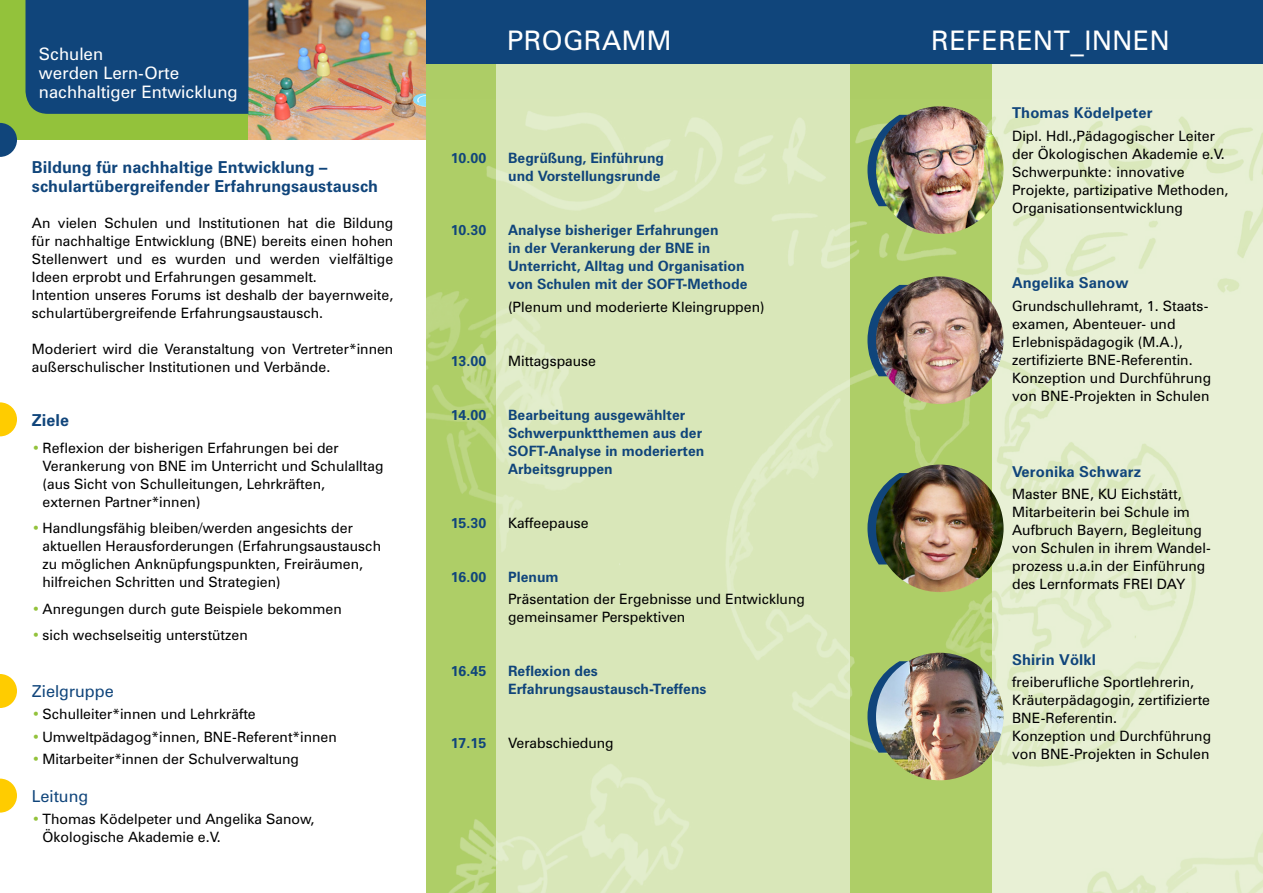
<style>
.page{position:relative;width:1263px;height:893px;background:#fff}
.page>*{position:absolute;margin:0;border:0;box-sizing:border-box;transform-origin:0 0}
.t1{font:27px "Zurich BT";letter-spacing:.02em;color:#fff}
.t2{font:17.25px/19px "Zurich BT";color:#fff}
.t3{font:700 16.5px/19.5px "Zurich BT";color:#10457b}
.t4{font:16.5px "Zurich BT";color:#10457b}
.t5{font:700 15px "Zurich BT";letter-spacing:.01em;color:#10457b}
.t6{font:14.25px/18px "Zurich BT";letter-spacing:.005em;color:#000}
.t7{font:700 14.25px/18px "Zurich BT";color:#10457b}
.s1{color:#93c23b}
</style>
<div class="page">
<div style="left:991px;top:0;width:272px;height:893px;background:#e7f0d4"></div>
<img style="left:991px;top:100px;width:272px;height:793px">
<div style="left:425px;top:0;width:425px;height:893px;background:#d8e7b9"></div>
<div style="left:850px;top:0;width:141px;height:893px;background:#adcd66"></div>
<div style="left:425px;top:0;width:70px;height:893px;background:#adcd66"></div>
<img style="left:425px;top:100px;width:70px;height:793px">
<div style="left:425px;top:0;width:838px;height:64px;background:#10457b"></div>
<div style="left:0;top:0;width:425px;height:893px;background:#93c23b"></div>
<img style="left:248px;top:0;width:177px;height:140px">
<div style="left:0;top:140px;width:425px;height:753px;background:#fff"></div>
<svg style="left:0;top:674px;width:17px;height:34px"></svg>
<svg style="left:0;top:123px;width:17px;height:34px"></svg>
<div style="left:26px;top:0;width:222px;height:114px;background:#10457b"></div>
<svg style="left:0;top:779px;width:17px;height:34px"></svg>
<svg style="left:0;top:402px;width:17px;height:34px"></svg>
<svg style="left:867px;top:473px;width:128px;height:91px"></svg>
<svg style="left:867px;top:285px;width:128px;height:91px"></svg>
<svg style="left:867px;top:115px;width:128px;height:91px"></svg>
<img style="left:876px;top:276px;width:127px;height:128px;border-radius:64px">
<img style="left:876px;top:106px;width:127px;height:128px;border-radius:64px">
<img style="left:876px;top:465px;width:127px;height:127px;border-radius:64px">
<svg style="left:867px;top:661px;width:128px;height:92px"></svg>
<img style="left:876px;top:653px;width:127px;height:127px;border-radius:64px">
<p class="t2" style="left:39px;top:44px;width:200px">Schulen<br>werden Lern-Orte nachhaltiger Entwicklung</p>
<p class="t3" style="left:32px;top:157px;width:348px">Bildung für nachhaltige Entwicklung – schulartübergreifender Erfahrungsaustausch</p>
<p class="t6" style="left:32px;top:214px;width:363px">An vielen Schulen und Institutionen hat die Bildung für nachhaltige Entwicklung (BNE) bereits einen hohen Stellenwert und es wurden und werden vielfältige Ideen erprobt und Erfahrungen gesammelt.<br>Intention unseres Forums ist deshalb der bayernweite, schulartübergreifende Erfahrungsaustausch.</p>
<p class="t6" style="left:32px;top:340px;width:363px">Moderiert wird die Veranstaltung von Vertreter*innen außerschulischer Institutionen und Verbände.</p>
<p class="t3" style="left:32px;top:410px;width:39px">Ziele</p>
<p class="t6" style="left:43px;top:439px;width:342px;text-indent:-11px"><span class="s1">•</span>Reflexion der bisherigen Erfahrungen bei der Verankerung von BNE im Unterricht und Schulalltag (aus Sicht von Schulleitungen, Lehrkräften, externen Partner*innen)</p>
<p class="t6" style="left:43px;top:519px;width:340px;text-indent:-11px"><span class="s1">•</span> Handlungsfähig bleiben/werden angesichts der aktuellen Herausforderungen (Erfahrungsaustausch zu möglichen Anknüpfungspunkten, Freiräumen, hilfreichen Schritten und Strategien)</p>
<p class="t6" style="left:32px;top:600px;width:311px"><span class="s1">•</span> Anregungen durch gute Beispiele bekommen</p>
<p class="t6" style="left:32px;top:626px;width:217px"><span class="s1">•</span> sich wechselseitig unterstützen</p>
<p class="t4" style="left:32px;top:681px;width:84px">Zielgruppe</p>
<p class="t6" style="left:32px;top:705px;width:225px"><span class="s1">•</span>Schulleiter*innen und Lehrkräfte</p>
<p class="t6" style="left:32px;top:727px;width:306px"><span class="s1">•</span> Umweltpädagog*innen, BNE-Referent*innen</p>
<p class="t6" style="left:32px;top:750px;width:269px"><span class="s1">•</span> Mitarbeiter*innen der Schulverwaltung</p>
<p class="t4" style="left:32px;top:786px;width:58px">Leitung</p>
<p class="t6" style="left:43px;top:810px;width:274px;text-indent:-11px"><span class="s1">•</span> Thomas Ködelpeter und Angelika Sanow,<br>Ökologische Akademie e.V.</p>
<h1 class="t1" style="left:507px;top:24px;width:166px">PROGRAMM</h1>
<p class="t7" style="left:451px;top:149px;width:37px">10.00</p>
<p class="t7" style="left:508px;top:149px;width:157px">Begrüßung, Einführung und Vorstellungsrunde</p>
<p class="t7" style="left:451px;top:221px;width:37px">10.30</p>
<p class="t7" style="left:508px;top:221px;width:241px">Analyse bisheriger Erfahrungen<br>in der Verankerung der BNE in Unterricht, Alltag und Organisation von Schulen mit der SOFT-Methode</p>
<p class="t6" style="left:508px;top:297px;width:258px">(Plenum und moderierte Kleingruppen)</p>
<p class="t7" style="left:451px;top:351px;width:37px">13.00</p>
<p class="t6" style="left:508px;top:351px;width:89px">Mittagspause</p>
<p class="t7" style="left:451px;top:405px;width:37px">14.00</p>
<p class="t7" style="left:508px;top:405px;width:198px">Bearbeitung ausgewählter<br>Schwerpunktthemen aus der<br>SOFT-Analyse in moderierten<br>Arbeitsgruppen</p>
<p class="t7" style="left:451px;top:513px;width:37px">15.30</p>
<p class="t6" style="left:508px;top:513px;width:82px">Kaffeepause</p>
<p class="t7" style="left:451px;top:567px;width:37px">16.00</p>
<p class="t7" style="left:508px;top:567px;width:52px">Plenum</p>
<p class="t6" style="left:508px;top:590px;width:298px">Präsentation der Ergebnisse und Entwicklung gemeinsamer Perspektiven</p>
<p class="t7" style="left:451px;top:662px;width:37px">16.45</p>
<p class="t7" style="left:508px;top:662px;width:200px">Reflexion des<br>Erfahrungsaustausch-Treffens</p>
<p class="t7" style="left:451px;top:733px;width:37px">17.15</p>
<p class="t6" style="left:508px;top:734px;width:107px">Verabschiedung</p>
<h1 class="t1" style="left:931px;top:24px;width:240px">REFERENT_INNEN</h1>
<p class="t5" style="left:1012px;top:104px;width:142px">Thomas Ködelpeter</p>
<p class="t6" style="left:1012px;top:126px;width:218px">Dipl. Hdl.,Pädagogischer Leiter der Ökologischen Akademie e.V.<br>Schwerpunkte: innovative<br>Projekte, partizipative Methoden,<br>Organisationsentwicklung</p>
<p class="t5" style="left:1012px;top:274px;width:118px">Angelika Sanow</p>
<p class="t6" style="left:1012px;top:296px;width:201px">Grundschullehramt, 1. Staats&shy;examen, Abenteuer- und<br>Erlebnispädagogik (M.A.), zertifizierte BNE-Referentin.<br>Konzeption und Durchführung von BNE-Projekten in Schulen</p>
<p class="t5" style="left:1012px;top:462px;width:130px">Veronika Schwarz</p>
<p class="t6" style="left:1012px;top:485px;width:200px">Master BNE, KU Eichstätt,<br>Mitarbeiterin bei Schule im<br>Aufbruch Bayern, Begleitung von Schulen in ihrem Wandel&shy;prozess u.a.in der Einführung des Lernformats FREI DAY</p>
<p class="t5" style="left:1012px;top:650px;width:85px">Shirin Völkl</p>
<p class="t6" style="left:1012px;top:673px;width:201px">freiberufliche Sportlehrerin,<br>Kräuterpädagogin, zertifizierte<br>BNE-Referentin.<br>Konzeption und Durchführung von BNE-Projekten in Schulen</p>
</div>
